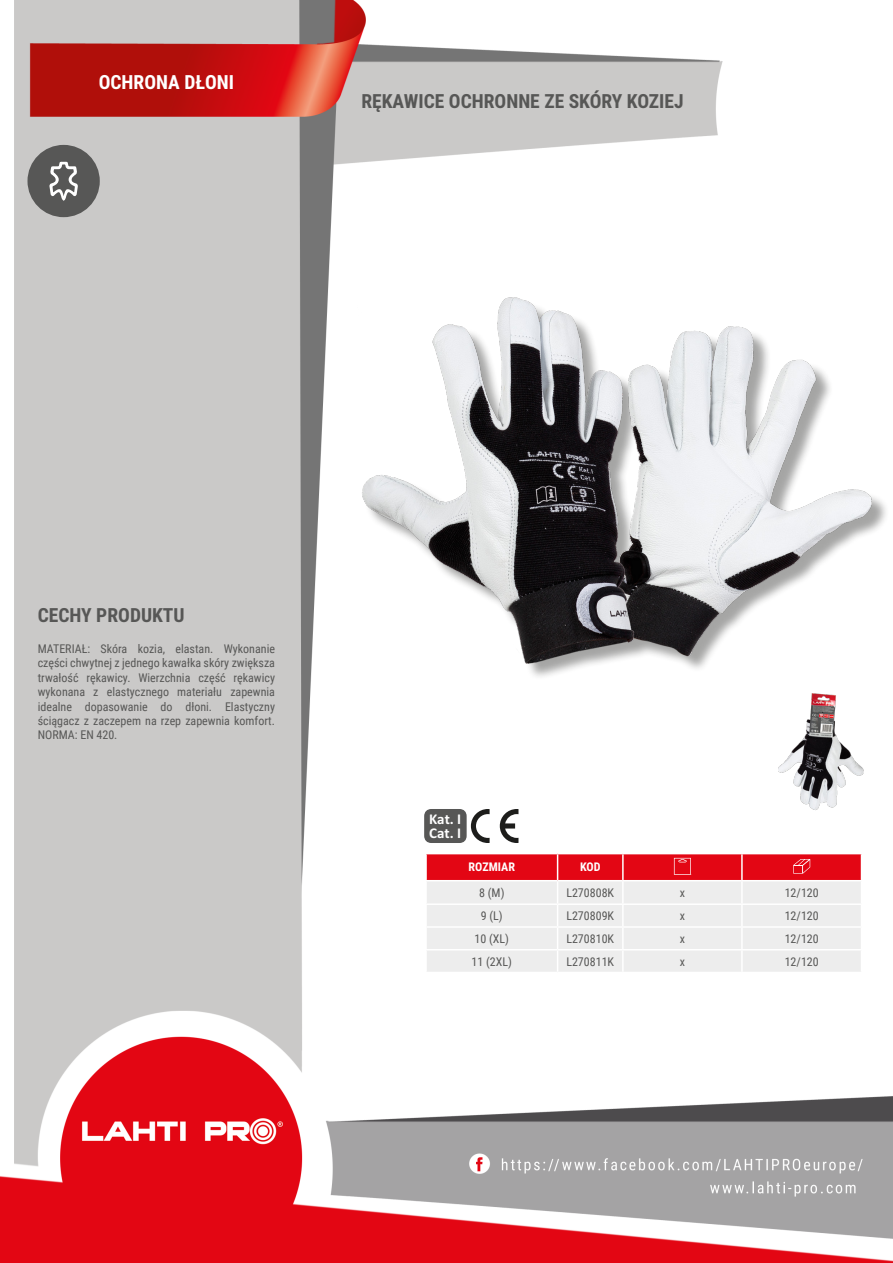
<style>
.page{position:relative;width:893px;height:1263px;background:#fff}
.page>*{position:absolute;margin:0;border:0;box-sizing:border-box;transform-origin:0 0}
.Lewo_bez_dzielenia{font:700 19.5px "Roboto Condensed";color:#575756}
.MateriaĹ__CECHY{font:700 19.5px "Roboto Condensed";color:#575756}
.NagĹ_Ăłwek{font:700 19.5px "Roboto Condensed";color:#fff}
.t1{font:700 15px/13.8px "Calibri Profix";color:#fff}
.Opisy{font:12px/14.4px "Roboto Condensed";color:#575756;text-align:justify}
.Center{font:12px "Roboto Condensed";color:#575756}
.Indeks{font:12px "Roboto Condensed";color:#575756}
.Tabelka_nagĹ_Ăłwek{font:700 12px "Roboto Condensed";color:#fff}
</style>
<div class="page">
<img style="left:0;top:0;width:893px;height:1263px">
<div style="left:27px;top:145px;width:73px;height:72px;background:#575756;border-radius:50%"></div>
<div style="left:365px;top:300px;width:525px;height:381px;background:#1d1d1b;opacity:.4"></div>
<img style="left:344px;top:298px;width:528px;height:365px">
<hr style="left:425px;top:854px;width:2px;height:26px;background:#fff">
<hr style="left:425px;top:881px;width:2px;height:22px;background:#fff">
<hr style="left:425px;top:905px;width:2px;height:21px;background:#fff">
<hr style="left:425px;top:928px;width:2px;height:21px;background:#fff">
<hr style="left:425px;top:950px;width:2px;height:22px;background:#fff">
<hr style="left:425px;top:853px;width:133px;height:1px;background:#fff">
<hr style="left:425px;top:880px;width:133px;height:1px;background:#fff">
<hr style="left:425px;top:903px;width:133px;height:2px;background:#fff">
<hr style="left:425px;top:926px;width:133px;height:2px;background:#fff">
<hr style="left:425px;top:949px;width:133px;height:1px;background:#fff">
<hr style="left:425px;top:972px;width:133px;height:1px;background:#fff">
<hr style="left:558px;top:972px;width:65px;height:1px;background:#fff">
<hr style="left:623px;top:972px;width:119px;height:1px;background:#fff">
<hr style="left:742px;top:972px;width:120px;height:1px;background:#fff">
<svg style="left:426px;top:853px;width:436px;height:119px;background:#ecbec1"></svg>
<div style="left:424px;top:809px;width:43px;height:34px;background:#575756;border-radius:7px"></div>
<svg style="left:500px;top:809px;width:18px;height:34px"></svg>
<svg style="left:471px;top:809px;width:19px;height:34px"></svg>
<svg style="left:49px;top:161px;width:29px;height:40px"></svg>
<img style="left:778px;top:693px;width:85px;height:118px">
<p class="NagĹ_Ăłwek" style="left:99px;top:69px;width:137px">OCHRONA DŁONI</p>
<p class="Lewo_bez_dzielenia" style="left:361px;top:88px;width:324px">RĘKAWICE OCHRONNE ZE SKÓRY KOZIEJ</p>
<p class="MateriaĹ__CECHY" style="left:38px;top:601px;width:148px">CECHY PRODUKTU</p>
<p class="Opisy" style="left:38px;top:641px;width:239px">MATERIAŁ: Skóra kozia, elastan. Wykonanie części chwytnej z jednego kawałka skóry zwiększa trwałość rękawicy. Wierzchnia część rękawicy wykonana z elastycznego materiału zapewnia idealne dopasowanie do dłoni. Elastyczny ściągacz z zaczepem na rzep zapewnia komfort.<br>NORMA: EN 420.</p>
<p class="t1" style="left:429px;top:811px;width:34px">Kat. I<br>Cat. I</p>
<p class="Tabelka_nagĹ_Ăłwek" style="left:469px;top:859px;width:48px">ROZMIAR</p>
<p class="Tabelka_nagĹ_Ăłwek" style="left:580px;top:859px;width:22px">KOD</p>
<p class="Center" style="left:479px;top:885px;width:27px">8 (M)</p>
<p class="Indeks" style="left:566px;top:885px;width:49px">L270808K</p>
<p class="Center" style="left:680px;top:885px;width:7px">x</p>
<p class="Center" style="left:785px;top:885px;width:36px">12/120</p>
<p class="Center" style="left:481px;top:907px;width:23px">9 (L)</p>
<p class="Indeks" style="left:566px;top:907px;width:49px">L270809K</p>
<p class="Center" style="left:680px;top:907px;width:7px">x</p>
<p class="Center" style="left:785px;top:907px;width:36px">12/120</p>
<p class="Center" style="left:475px;top:930px;width:36px">10 (XL)</p>
<p class="Indeks" style="left:566px;top:930px;width:49px">L270810K</p>
<p class="Center" style="left:680px;top:930px;width:7px">x</p>
<p class="Center" style="left:785px;top:930px;width:36px">12/120</p>
<p class="Center" style="left:472px;top:953px;width:42px">11 (2XL)</p>
<p class="Indeks" style="left:566px;top:953px;width:49px">L270811K</p>
<p class="Center" style="left:680px;top:953px;width:7px">x</p>
<p class="Center" style="left:785px;top:953px;width:36px">12/120</p>
</div>
